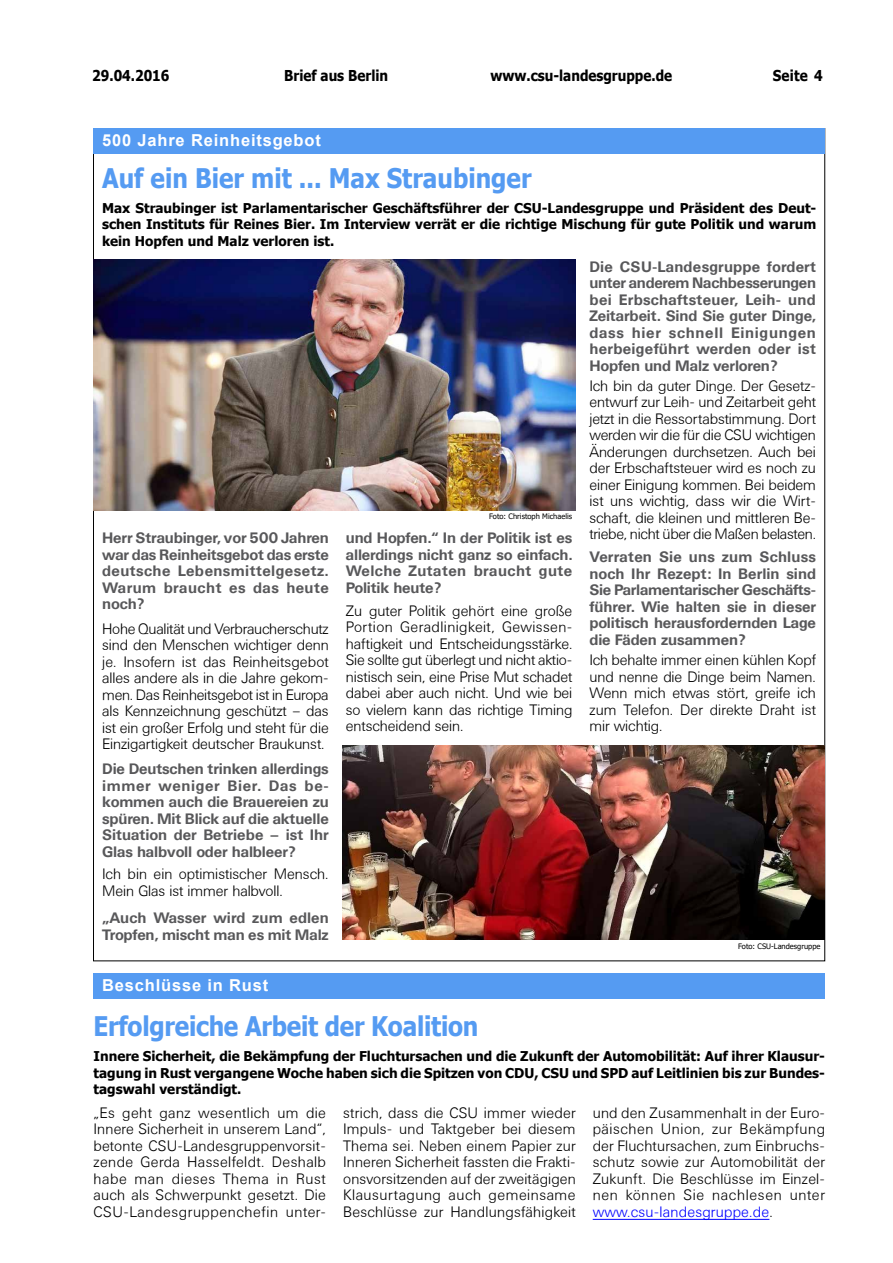
<style>
.page{position:relative;width:893px;height:1263px;background:#fff}
.page>*{position:absolute;margin:0;border:0;box-sizing:border-box;transform-origin:0 0}
._01_BaB_Kommentar_Üb{font:700 27px "Tahoma";color:#559bf2;scale:.9 1}
._01_BaB_Überschrift{font:700 27px "Tahoma";letter-spacing:-.01em;color:#559bf2;scale:.9 1}
._01_BaB_Kommentar_Üb-2{font:700 16.5px "Arial";letter-spacing:.05em;color:#fff}
._01_BaB_Überschrift-2{font:700 16.5px "Arial";letter-spacing:.05em;color:#fff}
._04_BaB_Interview_Fl{font:300 15px/16.5px "Univers BSK";letter-spacing:-.01em;color:#000;text-align:justify}
._04_BaB_Überschrift{font:700 15px/16.5px "Univers BSK";letter-spacing:-.01em;color:#58585a;text-align:justify}
._04_BaB_Fließtext{font:300 15px/16.5px "Univers BSK";letter-spacing:.01em;color:#000;text-align:justify}
.t1{font:700 15px "Tahoma";color:#000;scale:.9 1}
._03_BaB_Kommentar_Te{font:700 13.5px/16.5px "Tahoma";color:#000;text-align:justify}
._03_BaB_Teaser{font:700 13.5px/16.5px "Tahoma";color:#000;text-align:justify}
._13_BaB_Rechtevermer{font:7.5px "Tahoma";color:#000}
.s1{color:#00f}
</style>
<div class="page">
<img style="left:343px;top:745px;width:482px;height:194px">
<img style="left:93px;top:260px;width:482px;height:250px">
<div style="left:94px;top:128px;width:731px;height:26px;background:#559bf2"></div>
<div style="left:94px;top:973px;width:731px;height:26px;background:#559bf2"></div>
<hr style="left:593px;top:1219px;width:176px;height:1px;background:#00f">
<p class="t1" style="left:284px;top:65px;width:117px">Brief aus Berlin</p>
<p class="t1" style="left:92px;top:65px;width:87px">29.04.2016</p>
<p class="t1" style="left:490px;top:65px;width:203px">www.csu-landesgruppe.de</p>
<p class="t1" style="left:773px;top:65px;width:57px">Seite 4</p>
<p class="_01_BaB_Kommentar_Üb-2" style="left:102px;top:129px;width:220px">500 Jahre Reinheitsgebot</p>
<p class="_01_BaB_Kommentar_Üb" style="left:102px;top:159px;width:479px">Auf ein Bier mit ... Max Straubinger</p>
<p class="_03_BaB_Kommentar_Te" style="left:102px;top:200px;width:716px">Max Straubinger ist Parlamentarischer Geschäftsführer der CSU-Landesgruppe und Präsident des Deut&shy;schen Instituts für Reines Bier. Im Interview verrät er die richtige Mischung für gute Politik und warum kein Hopfen und Malz verloren ist.</p>
<p class="_04_BaB_Überschrift" style="left:102px;top:530px;width:228px">Herr Straubinger, vor 500 Jahren war das Reinheitsgebot das erste deutsche Lebensmittelgesetz.<br>Warum braucht es das heute noch?</p>
<p class="_04_BaB_Interview_Fl" style="left:102px;top:620px;width:228px">Hohe Qualität und Verbraucherschutz sind den Menschen wichtiger denn je. Insofern ist das Reinheitsgebot alles andere als in die Jahre gekom&shy;men. Das Reinheitsgebot ist in Europa als Kennzeichnung geschützt – das ist ein großer Erfolg und steht für die Einzigartigkeit deutscher Braukunst.</p>
<p class="_04_BaB_Überschrift" style="left:102px;top:761px;width:228px">Die Deutschen trinken allerdings immer weniger Bier. Das be&shy;kommen auch die Brauereien zu spüren. Mit Blick auf die aktuelle Situation der Betriebe – ist Ihr Glas halbvoll oder halbleer?</p>
<p class="_04_BaB_Interview_Fl" style="left:102px;top:866px;width:228px">Ich bin ein optimistischer Mensch.<br>Mein Glas ist immer halbvoll.</p>
<p class="_04_BaB_Überschrift" style="left:102px;top:910px;width:228px">„Auch Wasser wird zum edlen<br>Tropfen, mischt man es mit Malz</p>
<p class="_13_BaB_Rechtevermer" style="left:489px;top:511px;width:84px">Foto: Christoph Michaelis</p>
<p class="_04_BaB_Überschrift" style="left:346px;top:530px;width:228px">und Hopfen.“ In der Politik ist es allerdings nicht ganz so einfach.<br>Welche Zutaten braucht gute Politik heute?</p>
<p class="_04_BaB_Interview_Fl" style="left:346px;top:603px;width:228px;text-align:left">Zu guter Politik gehört eine große Portion Geradlinigkeit, Gewissen&shy;haftigkeit und Entscheidungsstärke.<br>Sie sollte gut überlegt und nicht aktio&shy;nistisch sein, eine Prise Mut schadet dabei aber auch nicht. Und wie bei so vielem kann das richtige Timing entscheidend sein.</p>
<p class="_04_BaB_Überschrift" style="left:589px;top:258px;width:228px">Die CSU-Landesgruppe fordert unter anderem Nachbesserungen bei Erbschaftsteuer, Leih- und Zeitarbeit. Sind Sie guter Dinge, dass hier schnell Einigungen herbeigeführt werden oder ist Hopfen und Malz verloren?</p>
<p class="_04_BaB_Interview_Fl" style="left:589px;top:378px;width:228px">Ich bin da guter Dinge. Der Gesetz&shy;entwurf zur Leih- und Zeitarbeit geht jetzt in die Ressortabstimmung. Dort werden wir die für die CSU wichtigen Änderungen durchsetzen. Auch bei der Erbschaftsteuer wird es noch zu einer Einigung kommen. Bei beidem ist uns wichtig, dass wir die Wirt&shy;schaft, die kleinen und mittleren Be&shy;triebe, nicht über die Maßen belasten.</p>
<p class="_04_BaB_Überschrift" style="left:589px;top:549px;width:228px">Verraten Sie uns zum Schluss noch Ihr Rezept: In Berlin sind Sie Parlamentarischer Geschäfts&shy;führer. Wie halten sie in dieser politisch herausfordernden Lage die Fäden zusammen?</p>
<p class="_04_BaB_Interview_Fl" style="left:589px;top:652px;width:228px">Ich behalte immer einen kühlen Kopf und nenne die Dinge beim Namen.<br>Wenn mich etwas stört, greife ich zum Telefon. Der direkte Draht ist mir wichtig.</p>
<p class="_13_BaB_Rechtevermer" style="left:738px;top:941px;width:84px">Foto: CSU-Landesgruppe</p>
<p class="_01_BaB_Überschrift-2" style="left:102px;top:974px;width:168px">Beschlüsse in Rust</p>
<p class="_01_BaB_Überschrift" style="left:94px;top:1007px;width:429px">Erfolgreiche Arbeit der Koalition</p>
<p class="_03_BaB_Teaser" style="left:94px;top:1048px;width:731px">Innere Sicherheit, die Bekämpfung der Fluchtursachen und die Zukunft der Automobilität: Auf ihrer Klausur&shy;tagung in Rust vergangene Woche haben sich die Spitzen von CDU, CSU und SPD auf Leitlinien bis zur Bundes&shy;tagswahl verständigt.</p>
<p class="_04_BaB_Fließtext" style="left:343px;top:1104px;width:234px">strich, dass die CSU immer wieder Impuls- und Taktgeber bei diesem Thema sei. Neben einem Papier zur Inneren Sicherheit fassten die Frakti&shy;onsvorsitzenden auf der zweitägigen Klausurtagung auch gemeinsame Beschlüsse zur Handlungsfähigkeit</p>
<p class="_04_BaB_Fließtext" style="left:593px;top:1104px;width:234px;text-align:left">und den Zusammenhalt in der Euro&shy;päischen Union, zur Bekämpfung der Fluchtursachen, zum Einbruchs&shy;schutz sowie zur Automobilität der Zukunft. Die Beschlüsse im Einzel&shy;nen können Sie nachlesen unter <span class="s1">www.csu-landesgruppe.de</span>.</p>
<p class="_04_BaB_Fließtext" style="left:94px;top:1104px;width:234px">„Es geht ganz wesentlich um die Innere Sicherheit in unserem Land“, betonte CSU-Landesgruppenvorsit&shy;zende Gerda Hasselfeldt. Deshalb habe man dieses Thema in Rust auch als Schwerpunkt gesetzt. Die CSU-Landesgruppenchefin unter-</p>
</div>
